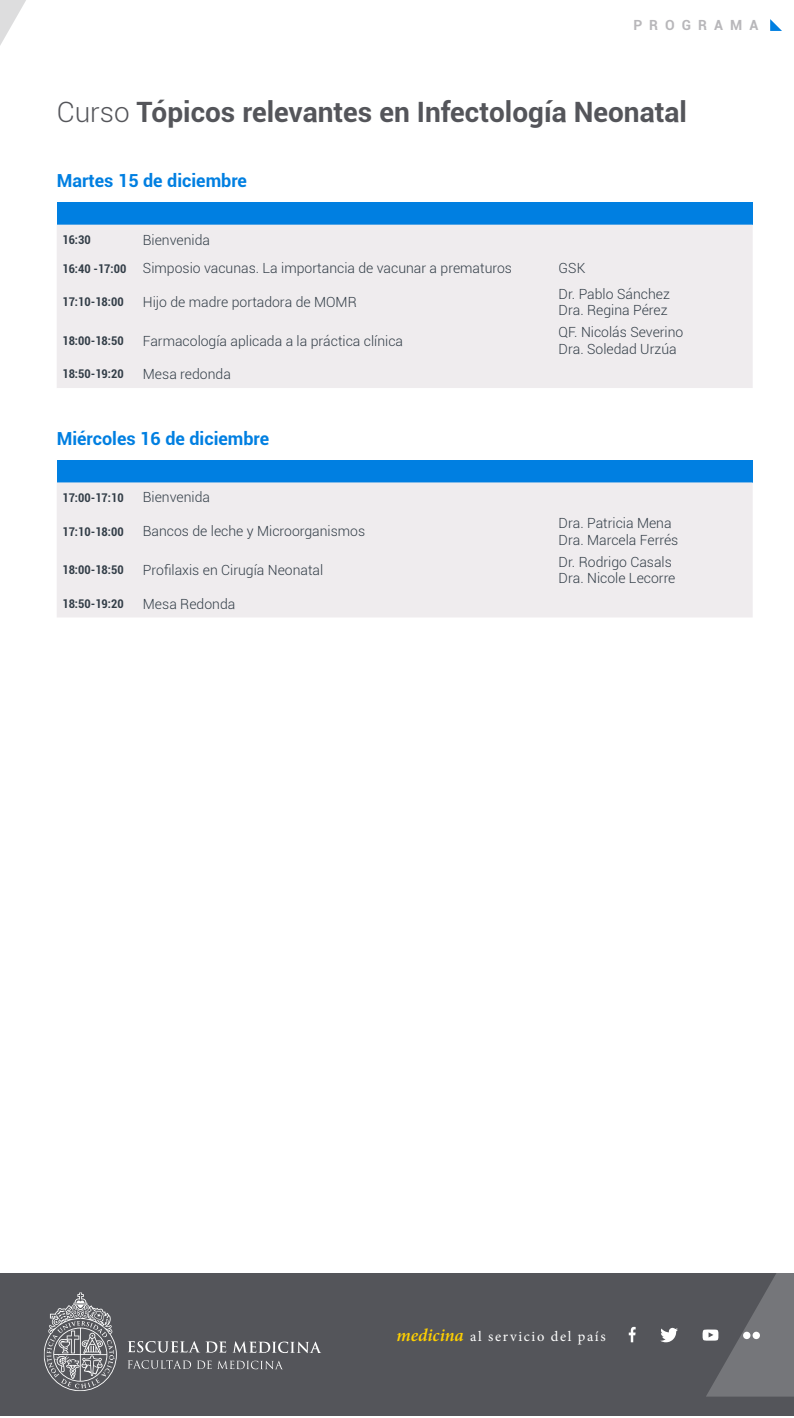
<style>
.page{position:relative;width:794px;height:1418px;background:#fff}
.page>*{position:absolute;margin:0;border:0;box-sizing:border-box;transform-origin:0 0}
.t1{font:700 28px "Roboto";color:#54555a}
.t2{font:700 18px "Roboto";color:#007fe1}
.t3{font:14.4px "Minion Pro";letter-spacing:.11em;color:#fff}
.t4{font:300 14px/16.8px "Roboto";color:#323d47}
.t5{font:700 14px "Roboto";letter-spacing:.5em;color:#b8b7ba}
.t6{font:700 condensed 12px "Roboto";color:#323d47}
.s1{font-weight:300}
.s2{font-weight:600;font-style:italic;font-size:18px;color:#ffd000}
</style>
<div class="page">
<div style="left:57px;top:202px;width:695px;height:23px;background:#007fe1"></div>
<div style="left:57px;top:225px;width:695px;height:163px;background:#efecee"></div>
<div style="left:57px;top:460px;width:695px;height:22px;background:#007fe1"></div>
<div style="left:57px;top:482px;width:695px;height:135px;background:#efecee"></div>
<div style="left:0;top:1273px;width:794px;height:142px;background:#54555a"></div>
<svg style="left:44px;top:1292px;width:73px;height:99px"></svg>
<svg style="left:128px;top:1341px;width:98px;height:11px"></svg>
<svg style="left:233px;top:1341px;width:87px;height:11px"></svg>
<svg style="left:128px;top:1360px;width:63px;height:8px"></svg>
<svg style="left:197px;top:1360px;width:86px;height:9px"></svg>
<svg style="left:629px;top:1326px;width:6px;height:16px"></svg>
<svg style="left:660px;top:1327px;width:18px;height:15px"></svg>
<svg style="left:702px;top:1273px;width:92px;height:123px"></svg>
<div style="left:743px;top:1331px;width:7px;height:7px;background:#fff;border-radius:50%"></div>
<div style="left:752px;top:1331px;width:8px;height:7px;background:#fff;border-radius:50%"></div>
<svg style="left:0;top:0;width:26px;height:45px"></svg>
<svg style="left:770px;top:19px;width:12px;height:12px"></svg>
<p class="t5" style="left:633px;top:15px;width:126px">PROGRAMA</p>
<p class="t1" style="left:57px;top:92px;width:632px"><span class="s1">Curso</span> Tópicos relevantes en Infectología Neonatal</p>
<p class="t2" style="left:57px;top:168px;width:192px">Martes 15 de diciembre</p>
<p class="t6" style="left:62px;top:231px;width:30px">16:30</p>
<p class="t4" style="left:143px;top:231px;width:69px">Bienvenida</p>
<p class="t6" style="left:62px;top:260px;width:65px">16:40 -17:00</p>
<p class="t4" style="left:143px;top:259px;width:370px">Simposio vacunas. La importancia de vacunar a prematuros</p>
<p class="t4" style="left:558px;top:259px;width:28px">GSK</p>
<p class="t6" style="left:62px;top:293px;width:63px">17:10-18:00</p>
<p class="t4" style="left:143px;top:293px;width:215px">Hijo de madre portadora de MOMR</p>
<p class="t4" style="left:558px;top:285px;width:113px">Dr. Pablo Sánchez<br>Dra. Regina Pérez</p>
<p class="t6" style="left:62px;top:332px;width:63px">18:00-18:50</p>
<p class="t4" style="left:143px;top:332px;width:262px">Farmacología aplicada a la práctica clínica</p>
<p class="t4" style="left:558px;top:323px;width:126px">QF. Nicolás Severino<br>Dra. Soledad Urzúa</p>
<p class="t6" style="left:62px;top:366px;width:63px">18:50-19:20</p>
<p class="t4" style="left:143px;top:365px;width:89px">Mesa redonda</p>
<p class="t2" style="left:57px;top:425px;width:214px">Miércoles 16 de diciembre</p>
<p class="t6" style="left:62px;top:489px;width:63px">17:00-17:10</p>
<p class="t4" style="left:143px;top:488px;width:69px">Bienvenida</p>
<p class="t6" style="left:62px;top:523px;width:63px">17:10-18:00</p>
<p class="t4" style="left:143px;top:522px;width:224px">Bancos de leche y Microorganismos</p>
<p class="t6" style="left:62px;top:561px;width:63px">18:00-18:50</p>
<p class="t4" style="left:143px;top:561px;width:182px">Profilaxis en Cirugía Neonatal</p>
<p class="t6" style="left:62px;top:595px;width:63px">18:50-19:20</p>
<p class="t4" style="left:143px;top:594px;width:94px">Mesa Redonda</p>
<p class="t4" style="left:558px;top:514px;width:114px">Dra. Patricia Mena</p>
<p class="t4" style="left:558px;top:531px;width:121px">Dra. Marcela Ferrés</p>
<p class="t4" style="left:558px;top:553px;width:115px">Dr. Rodrigo Casals</p>
<p class="t4" style="left:558px;top:569px;width:118px">Dra. Nicole Lecorre</p>
<p class="t3" style="left:396px;top:1326px;width:211px"><span class="s2">medicina</span> al servicio del país</p>
</div>
